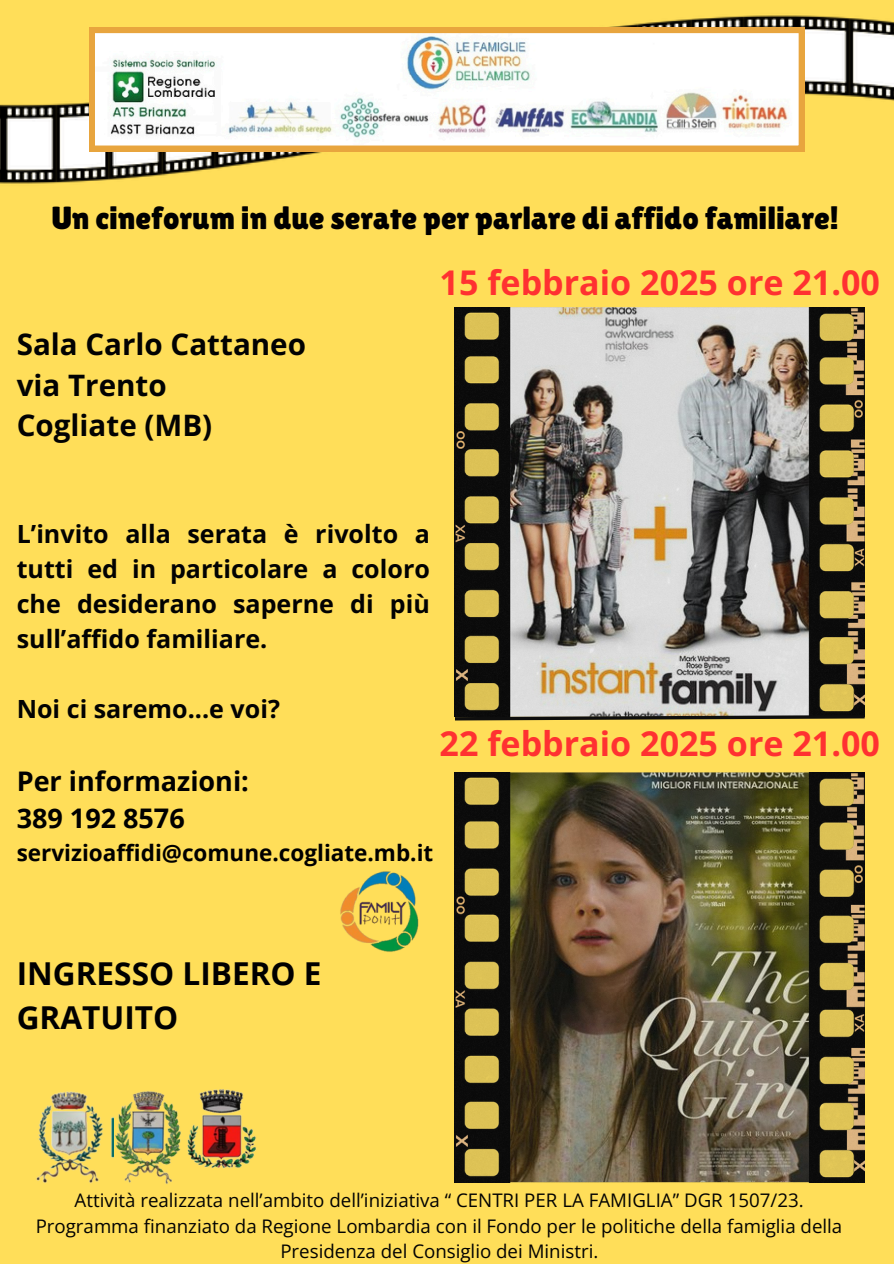
<style>
.page{position:relative;width:894px;height:1264px;background:#fff}
.page>*{position:absolute;margin:0;border:0;box-sizing:border-box;transform-origin:0 0}
.t1{font:700 34.05px "Open Sans";color:#ff3131}
.t2{font:32.1px "Lilita One";color:#000}
.t3{font:700 31.65px/43.8px "Open Sans";color:#000}
.t4{font:700 29.55px/40.5px "Open Sans";color:#020202}
.t5{font:700 27px/37.2px "Open Sans";color:#000}
.t6{font:700 25.05px/34.8px "Open Sans";color:#020202;text-align:justify}
.t7{font:700 22.5px "Open Sans";color:#000}
.t8{font:18.75px/25.8px "Open Sans";color:#020202;text-align:center}
</style>
<div class="page">
<div style="left:0;top:0;width:893px;height:1263px;background:#ffde59"></div>
<img style="left:455px;top:307px;width:409px;height:406px">
<img style="left:455px;top:772px;width:409px;height:410px">
<svg style="left:454px;top:713px;width:411px;height:8px;background:#6f674b"></svg>
<img style="left:0;top:15px;width:893px;height:169px">
<svg style="left:89px;top:27px;width:715px;height:124px;background:#ece7da"></svg>
<img style="left:340px;top:871px;width:79px;height:81px">
<img style="left:36px;top:1091px;width:77px;height:91px">
<img style="left:187px;top:1089px;width:70px;height:80px">
<img style="left:113px;top:1091px;width:68px;height:93px">
<h6 class="t2" style="left:52px;top:199px;width:788px">Un cineforum in due serate per parlare di affido familiare!</h6>
<h4 class="t4" style="left:17px;top:324px;width:291px">Sala Carlo Cattaneo via Trento<br>Cogliate (MB)</h4>
<h3 class="t1" style="left:439px;top:259px;width:442px">15 febbraio 2025 ore 21.00</h3>
<h5 class="t6" style="left:17px;top:516px;width:414px">L’invito alla serata è rivolto a tutti ed in particolare a coloro che desiderano saperne di più sull’affido familiare.</h5>
<h5 class="t6" style="left:17px;top:690px;width:265px">Noi ci saremo...e voi?</h5>
<p class="t5" style="left:17px;top:761px;width:234px">Per informazioni:<br>389 192 8576</p>
<p class="t7" style="left:17px;top:836px;width:418px">servizioaffidi@comune.cogliate.mb.it</p>
<h2 class="t1" style="left:439px;top:720px;width:442px">22 febbraio 2025 ore 21.00</h2>
<p class="t3" style="left:17px;top:950px;width:306px">INGRESSO LIBERO E<br>GRATUITO</p>
<p class="t8" style="left:74px;top:1186px;width:730px">Attività realizzata nell’ambito dell’iniziativa “ CENTRI PER LA FAMIGLIA” DGR 1507/23.</p>
<h2 class="t8" style="left:36px;top:1212px;width:808px">Programma finanziato da Regione Lombardia con il Fondo per le politiche della famiglia della<br>Presidenza del Consiglio dei Ministri.</h2>
</div>
